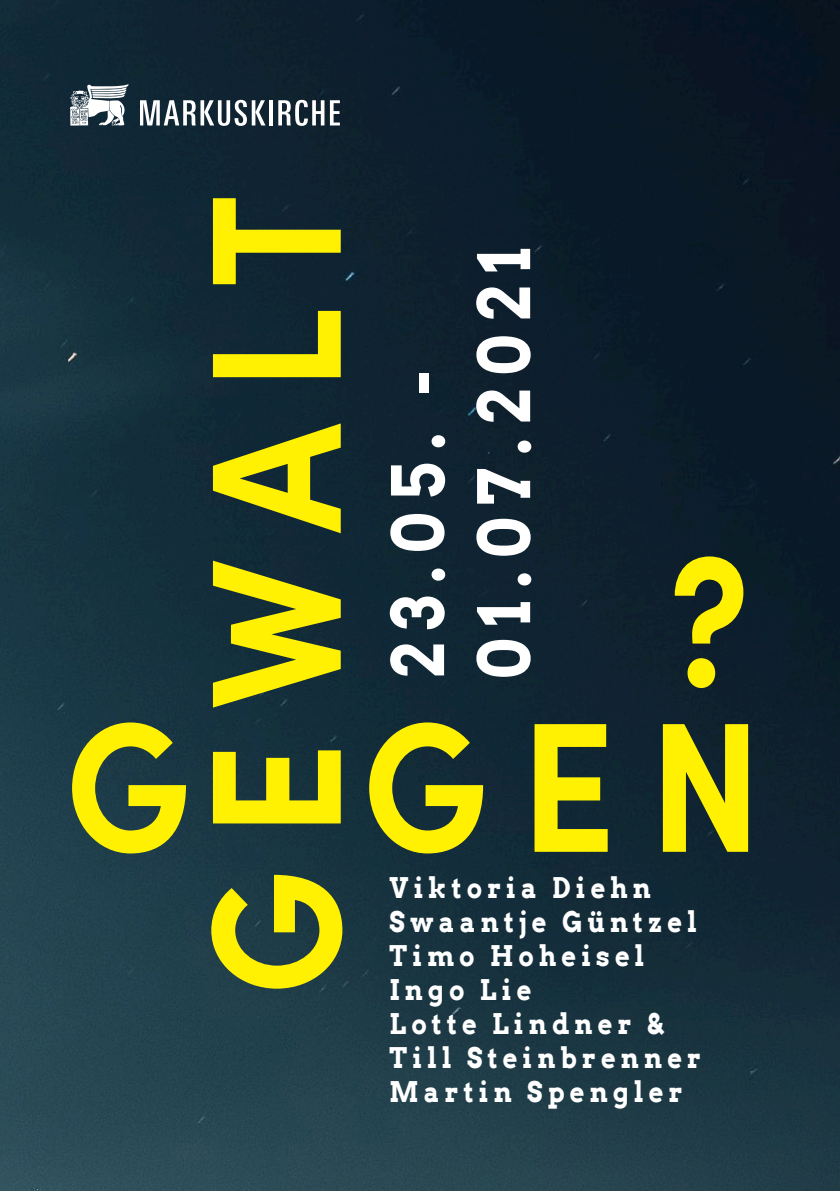
<style>
.page{position:relative;width:840px;height:1191px;background:#fff}
.page>*{position:absolute;margin:0;border:0;box-sizing:border-box;transform-origin:0 0}
.t1{font:700 185.2px "Sofia Pro";color:#fff101;scale:.89 1}
.t2{font:700 71.6px/86px "Arvo";letter-spacing:.2em;color:#fff;scale:.89 1}
.t3{font:700 28.4px/34.2px "Arvo";letter-spacing:.2em;color:#fff;scale:.89 1}
</style>
<div class="page">
<img style="left:0;top:0;width:839px;height:1191px">
<svg style="left:140px;top:100px;width:125px;height:26px"></svg>
<hr style="left:269px;top:100px;width:4px;height:25px;background:#fff">
<svg style="left:278px;top:100px;width:46px;height:26px"></svg>
<svg style="left:330px;top:100px;width:10px;height:25px"></svg>
<svg style="left:70px;top:84px;width:59px;height:42px"></svg>
<svg style="left:211px;top:198px;width:131px;height:790px"></svg>
<svg style="left:72px;top:722px;width:114px;height:131px"></svg>
<svg style="left:369px;top:722px;width:378px;height:131px"></svg>
<h2 class="t2" style="left:374px;top:679px;width:487px;rotate:-90deg">23.05. -<br>01.07.2021</h2>
<h1 class="t1" style="left:668px;top:479px;width:93px">?</h1>
<p class="t3" style="left:389px;top:870px;width:351px">Viktoria Diehn<br>Swaantje Güntzel<br>Timo Hoheisel<br>Ingo Lie<br>Lotte Lindner &amp;<br>Till Steinbrenner<br>Martin Spengler</p>
</div>
